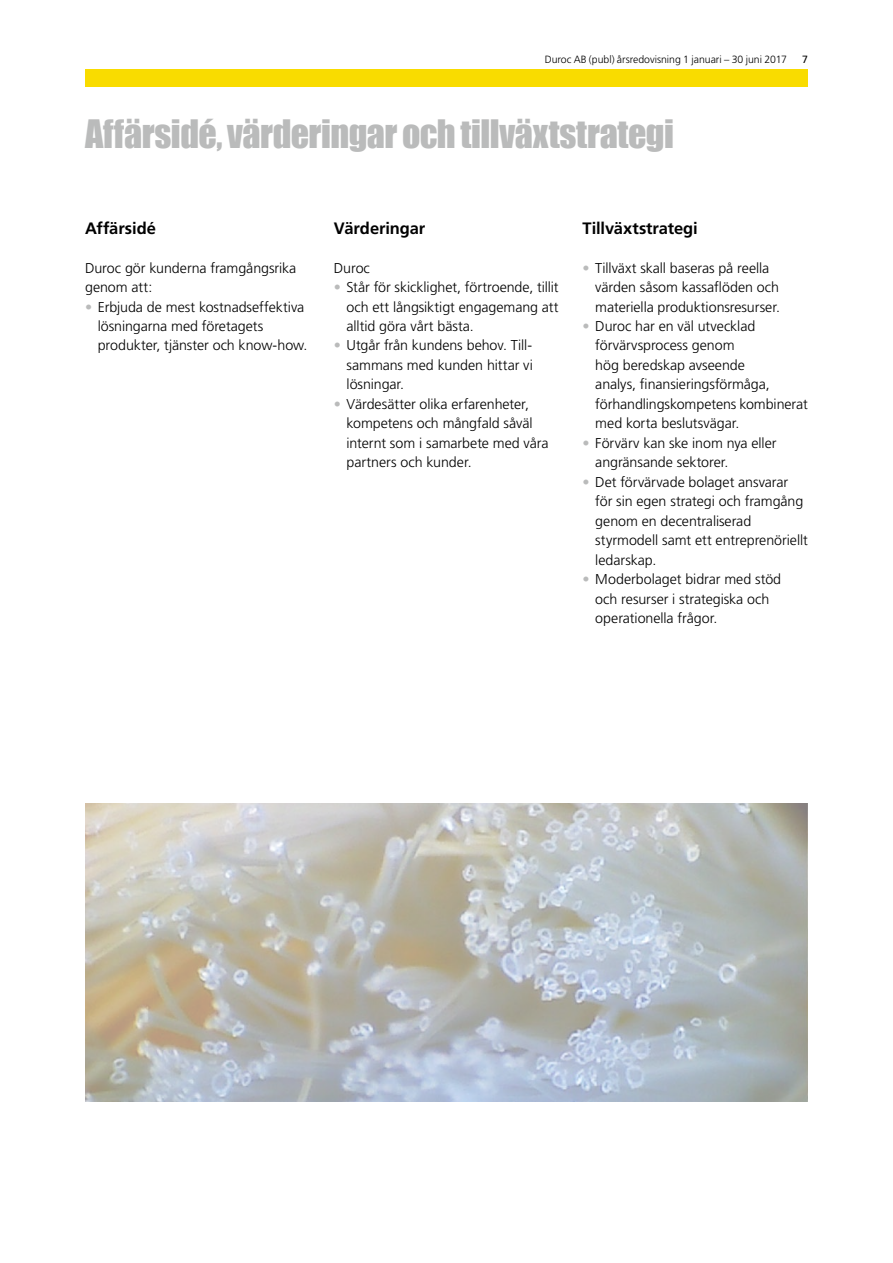
<style>
.page{position:relative;width:893px;height:1263px;background:#fff}
.page>*{position:absolute;margin:0;border:0;box-sizing:border-box;transform-origin:0 0}
.t1{font:36px "Impact";letter-spacing:-.01em;color:#babbbb}
.t2{font:700 16.5px "Frutiger";letter-spacing:-.005em;color:#000}
.t3{font:300 14.25px/19.5px "Frutiger";letter-spacing:-.005em;color:#000}
.t4{font:300 10.5px "Frutiger";color:#000}
.t5{font:10.5px "Frutiger";color:#000}
.s1{color:#babbbb}
</style>
<div class="page">
<div style="left:85px;top:69px;width:723px;height:17px;background:#f9dc00"></div>
<img style="left:85px;top:804px;width:723px;height:297px">
<p class="t4" style="left:545px;top:53px;width:244px">Duroc AB (publ) årsredovisning 1 januari – 30 juni 2017</p>
<p class="t5" style="left:802px;top:53px;width:7px">7</p>
<h1 class="t1" style="left:85px;top:105px;width:590px">Affärsidé, värderingar och tillväxtstrategi</h1>
<p class="t2" style="left:85px;top:218px;width:72px">Affärsidé</p>
<p class="t3" style="left:85px;top:258px;width:213px">Duroc gör kunderna framgångsrika genom att:</p>
<p class="t3" style="left:98px;top:297px;width:211px;text-indent:-13px"><span class="s1">•</span> Erbjuda de mest kostnadseffektiva lösningarna med företagets produkter, tjänster och know-how.</p>
<p class="t2" style="left:334px;top:218px;width:93px">Värderingar</p>
<p class="t3" style="left:334px;top:258px;width:38px">Duroc</p>
<p class="t3" style="left:347px;top:278px;width:214px;text-align:justify;text-indent:-13px"><span class="s1">•</span> Står för skicklighet, förtroende, tillit och ett långsiktigt engagemang att alltid göra vårt bästa.</p>
<p class="t3" style="left:347px;top:336px;width:188px;text-indent:-13px"><span class="s1">•</span> Utgår från kundens behov. Till&shy;sammans med kunden hittar vi lösningar.</p>
<p class="t3" style="left:347px;top:394px;width:203px;text-indent:-13px"><span class="s1">•</span> Värdesätter olika erfarenheter, kompetens och mångfald såväl internt som i samarbete med våra partners och kunder.</p>
<p class="t2" style="left:583px;top:218px;width:117px">Tillväxtstrategi</p>
<p class="t3" style="left:595px;top:258px;width:186px;text-indent:-13px"><span class="s1">•</span> Tillväxt skall baseras på reella värden såsom kassaflöden och materiella produktionsresurser.</p>
<p class="t3" style="left:595px;top:317px;width:214px;text-indent:-13px"><span class="s1">•</span> Duroc har en väl utvecklad förvärvsprocess genom<br>hög beredskap avseende<br>analys, finansieringsförmåga, förhandlingskompetens kombinerat med korta beslutsvägar.</p>
<p class="t3" style="left:595px;top:433px;width:183px;text-indent:-13px"><span class="s1">•</span> Förvärv kan ske inom nya eller angränsande sektorer.</p>
<p class="t3" style="left:595px;top:472px;width:214px;text-indent:-13px"><span class="s1">•</span> Det förvärvade bolaget ansvarar för sin egen strategi och framgång genom en decentraliserad styrmodell samt ett entreprenöriellt ledarskap.</p>
<p class="t3" style="left:595px;top:570px;width:187px;text-indent:-13px"><span class="s1">•</span> Moderbolaget bidrar med stöd och resurser i strategiska och operationella frågor.</p>
</div>
